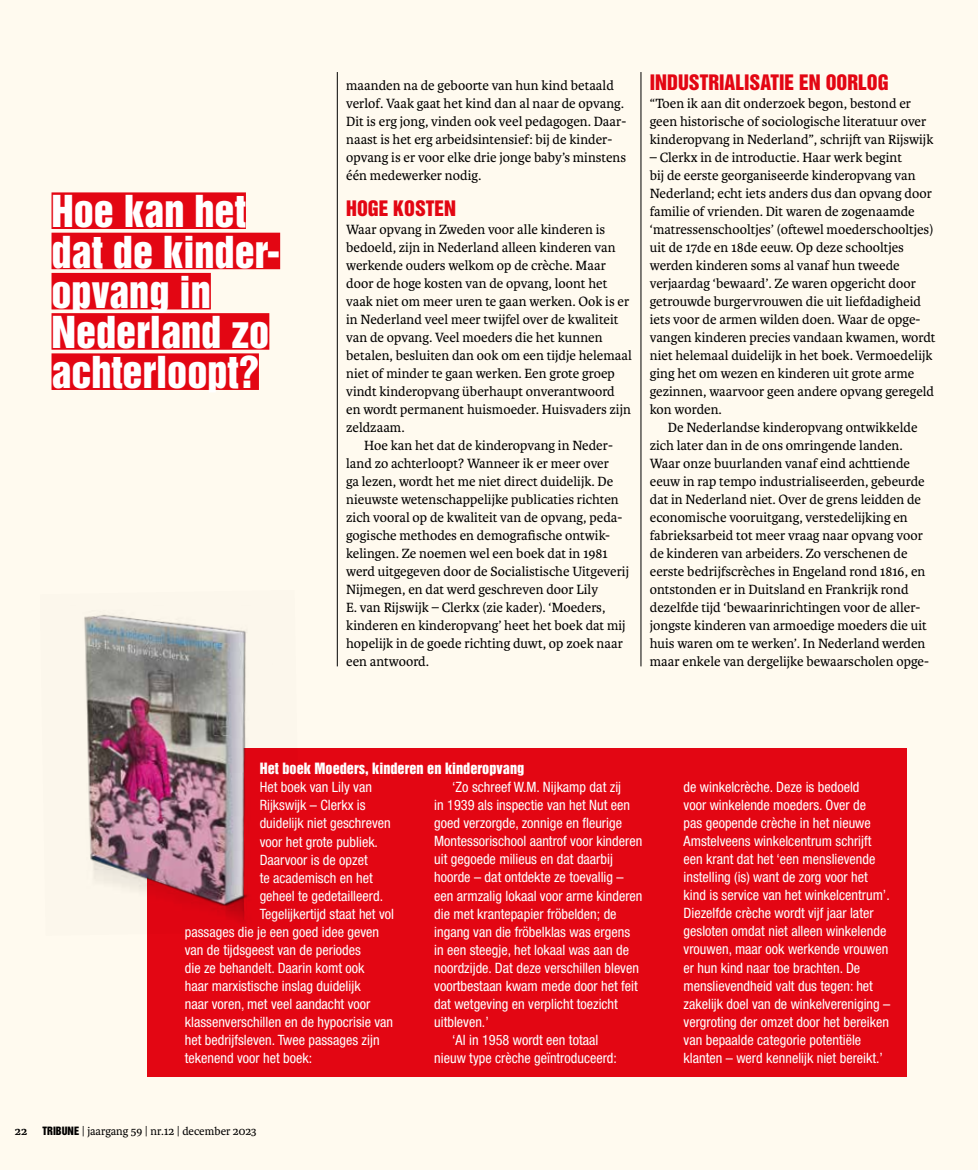
<style>
.page{position:relative;width:978px;height:1170px;background:#fff}
.page>*{position:absolute;margin:0;border:0;box-sizing:border-box;transform-origin:0 0}
.t1{font:40.2px/40.2px "Helvetica Inserat LT Std";color:#fff}
.t2{font:19.5px "Helvetica Inserat SP";color:#e30613}
.t3{font:14.25px/18px "Karmina";color:#000}
.t4{font:condensed 14.25px/18px "Helvetica Neue LT Std";color:#fff}
.t5{font:14.25px "Helvetica Inserat";color:#fff}
.t6{font:12px "Karmina";color:#000}
.s1{font-weight:700}
.s2{font-family:"Helvetica Inserat LT Std";font-size:10.5px}
</style>
<div class="page">
<div style="left:0;top:0;width:978px;height:1169px;background:#fffaef"></div>
<div style="left:147px;top:747px;width:759px;height:329px;background:#e30613"></div>
<hr style="left:641px;top:72px;width:1px;height:594px;background:#000">
<hr style="left:337px;top:72px;width:1px;height:594px;background:#000">
<div style="left:52px;top:192px;width:194px;height:37px;background:#e30613"></div>
<div style="left:52px;top:233px;width:228px;height:36px;background:#e30613"></div>
<div style="left:52px;top:273px;width:159px;height:36px;background:#e30613"></div>
<div style="left:52px;top:313px;width:217px;height:37px;background:#e30613"></div>
<div style="left:52px;top:353px;width:207px;height:37px;background:#e30613"></div>
<img style="left:84px;top:614px;width:216px;height:309px">
<h1 class="t1" style="left:52px;top:192px;width:230px">Hoe kan het dat de kinder&shy;opvang in<br>Nederland zo achterloopt?</h1>
<p class="t3" style="left:346px;top:77px;width:282px">maanden na de geboorte van hun kind betaald verlof. Vaak gaat het kind dan al naar de opvang.<br>Dit is erg jong, vinden ook veel pedagogen. Daar&shy;naast is het erg arbeidsintensief: bij de kinder&shy;opvang is er voor elke drie jonge baby’s minstens één medewerker nodig.</p>
<h2 class="t2" style="left:346px;top:197px;width:111px">HOGE KOSTEN</h2>
<p class="t3" style="left:346px;top:221px;width:287px">Waar opvang in Zweden voor alle kinderen is bedoeld, zijn in Nederland alleen kinderen van werkende ouders welkom op de crèche. Maar door de hoge kosten van de opvang, loont het vaak niet om meer uren te gaan werken. Ook is er in Nederland veel meer twijfel over de kwaliteit van de opvang. Veel moeders die het kunnen betalen, besluiten dan ook om een tijdje helemaal niet of minder te gaan werken. Een grote groep vindt kinderopvang überhaupt onverantwoord en wordt permanent huismoeder. Huisvaders zijn zeldzaam.</p>
<p class="t3" style="left:346px;top:437px;width:284px;text-indent:18px">Hoe kan het dat de kinderopvang in Neder&shy;land zo achterloopt? Wanneer ik er meer over<br>ga lezen, wordt het me niet direct duidelijk. De nieuwste wetenschappelijke publicaties richten zich vooral op de kwaliteit van de opvang, peda&shy;gogische methodes en demografische ontwik&shy;kelingen. Ze noemen wel een boek dat in 1981 werd uitgegeven door de Socialistische Uitgeverij Nijmegen, en dat werd geschreven door Lily<br>E. van Rijswijk – Clerkx (zie kader). ‘Moeders, kinderen en kinderopvang’ heet het boek dat mij hopelijk in de goede richting duwt, op zoek naar een antwoord.</p>
<h2 class="t2" style="left:650px;top:71px;width:240px">INDUSTRIALISATIE EN OORLOG</h2>
<p class="t3" style="left:650px;top:95px;width:285px">“Toen ik aan dit onderzoek begon, bestond er geen historische of sociologische literatuur over kinderopvang in Nederland”, schrijft van Rijswijk</p>
<p class="t3" style="left:650px;top:149px;width:287px">– Clerkx in de introductie. Haar werk begint<br>bij de eerste georganiseerde kinderopvang van Nederland; echt iets anders dus dan opvang door familie of vrienden. Dit waren de zogenaamde ‘matressenschooltjes’ (oftewel moederschooltjes) uit de 17de en 18de eeuw. Op deze schooltjes werden kinderen soms al vanaf hun tweede verjaardag ‘bewaard’. Ze waren opgericht door getrouwde burgervrouwen die uit liefdadigheid iets voor de armen wilden doen. Waar de opge&shy;vangen kinderen precies vandaan kwamen, wordt niet helemaal duidelijk in het boek. Vermoedelijk ging het om wezen en kinderen uit grote arme gezinnen, waarvoor geen andere opvang geregeld kon worden.</p>
<p class="t3" style="left:650px;top:419px;width:281px;text-indent:18px">De Nederlandse kinderopvang ontwikkelde zich later dan in de ons omringende landen.<br>Waar onze buurlanden vanaf eind achttiende eeuw in rap tempo industrialiseerden, gebeurde dat in Nederland niet. Over de grens leidden de economische vooruitgang, verstedelijking en fabrieksarbeid tot meer vraag naar opvang voor de kinderen van arbeiders. Zo verschenen de eerste bedrijfscrèches in Engeland rond 1816, en ontstonden er in Duitsland en Frankrijk rond dezelfde tijd ‘bewaarinrichtingen voor de aller&shy;jongste kinderen van armoedige moeders die uit huis waren om te werken’. In Nederland werden maar enkele van dergelijke bewaarscholen opge-</p>
<p class="t5" style="left:260px;top:760px;width:266px">Het boek Moeders, kinderen en kinderopvang</p>
<p class="t4" style="left:260px;top:778px;width:114px">Het boek van Lily van</p>
<p class="t4" style="left:260px;top:796px;width:107px">Rijkswijk – Clerkx is</p>
<p class="t4" style="left:260px;top:814px;width:133px">duidelijk niet geschreven</p>
<p class="t4" style="left:260px;top:832px;width:120px">voor het grote publiek.</p>
<p class="t4" style="left:260px;top:850px;width:110px">Daarvoor is de opzet</p>
<p class="t4" style="left:260px;top:868px;width:115px">te academisch en het</p>
<p class="t4" style="left:260px;top:886px;width:125px">geheel te gedetailleerd.</p>
<p class="t4" style="left:260px;top:904px;width:136px">Tegelijkertijd staat het vol</p>
<p class="t4" style="left:185px;top:922px;width:196px">passages die je een goed idee geven</p>
<p class="t4" style="left:185px;top:940px;width:178px">van de tijdsgeest van de periodes</p>
<p class="t4" style="left:185px;top:958px;width:181px">die ze behandelt. Daarin komt ook</p>
<p class="t4" style="left:185px;top:976px;width:177px">haar marxistische inslag duidelijk</p>
<p class="t4" style="left:185px;top:994px;width:187px">naar voren, met veel aandacht voor</p>
<p class="t4" style="left:185px;top:1012px;width:210px">klassenverschillen en de hypocrisie van</p>
<p class="t4" style="left:185px;top:1030px;width:196px">het bedrijfsleven. Twee passages zijn</p>
<p class="t4" style="left:185px;top:1048px;width:129px">tekenend voor het boek:</p>
<p class="t6" style="left:15px;top:1123px;width:243px"><span class="s1">22</span> <span class="s2">TRIBUNE</span> | jaargang 59 | nr.12 | december 2023</p>
<p class="t4" style="left:452px;top:778px;width:170px">‘Zo schreef W.M. Nijkamp dat zij</p>
<p class="t4" style="left:434px;top:796px;width:197px">in 1939 als inspectie van het Nut een</p>
<p class="t4" style="left:434px;top:814px;width:189px">goed verzorgde, zonnige en fleurige</p>
<p class="t4" style="left:434px;top:832px;width:210px">Montessorischool aantrof voor kinderen</p>
<p class="t4" style="left:434px;top:850px;width:180px">uit gegoede milieus en dat daarbij</p>
<p class="t4" style="left:434px;top:868px;width:191px">hoorde – dat ontdekte ze toevallig –</p>
<p class="t4" style="left:434px;top:886px;width:210px">een armzalig lokaal voor arme kinderen</p>
<p class="t4" style="left:434px;top:904px;width:184px">die met krantepapier fröbelden; de</p>
<p class="t4" style="left:434px;top:922px;width:197px">ingang van die fröbelklas was ergens</p>
<p class="t4" style="left:434px;top:940px;width:196px">in een steegje, het lokaal was aan de</p>
<p class="t4" style="left:434px;top:958px;width:206px">noordzijde. Dat deze verschillen bleven</p>
<p class="t4" style="left:434px;top:976px;width:205px">voortbestaan kwam mede door het feit</p>
<p class="t4" style="left:434px;top:994px;width:185px">dat wetgeving en verplicht toezicht</p>
<p class="t4" style="left:434px;top:1012px;width:56px">uitbleven.’</p>
<p class="t4" style="left:452px;top:1030px;width:148px">‘Al in 1958 wordt een totaal</p>
<p class="t4" style="left:434px;top:1048px;width:184px">nieuw type crèche geïntroduceerd:</p>
<p class="t4" style="left:684px;top:778px;width:208px">de winkelcrèche. Deze is bedoeld<br>voor winkelende moeders. Over de<br>pas geopende crèche in het nieuwe Amstelveens winkelcentrum schrijft een krant dat het ‘een menslievende instelling (is) want de zorg voor het kind is service van het winkelcentrum’.<br>Diezelfde crèche wordt vijf jaar later gesloten omdat niet alleen winkelende vrouwen, maar ook werkende vrouwen er hun kind naar toe brachten. De menslievendheid valt dus tegen: het zakelijk doel van de winkelvereniging – vergroting der omzet door het bereiken van bepaalde categorie potentiële klanten – werd kennelijk niet bereikt.’</p>
</div>
